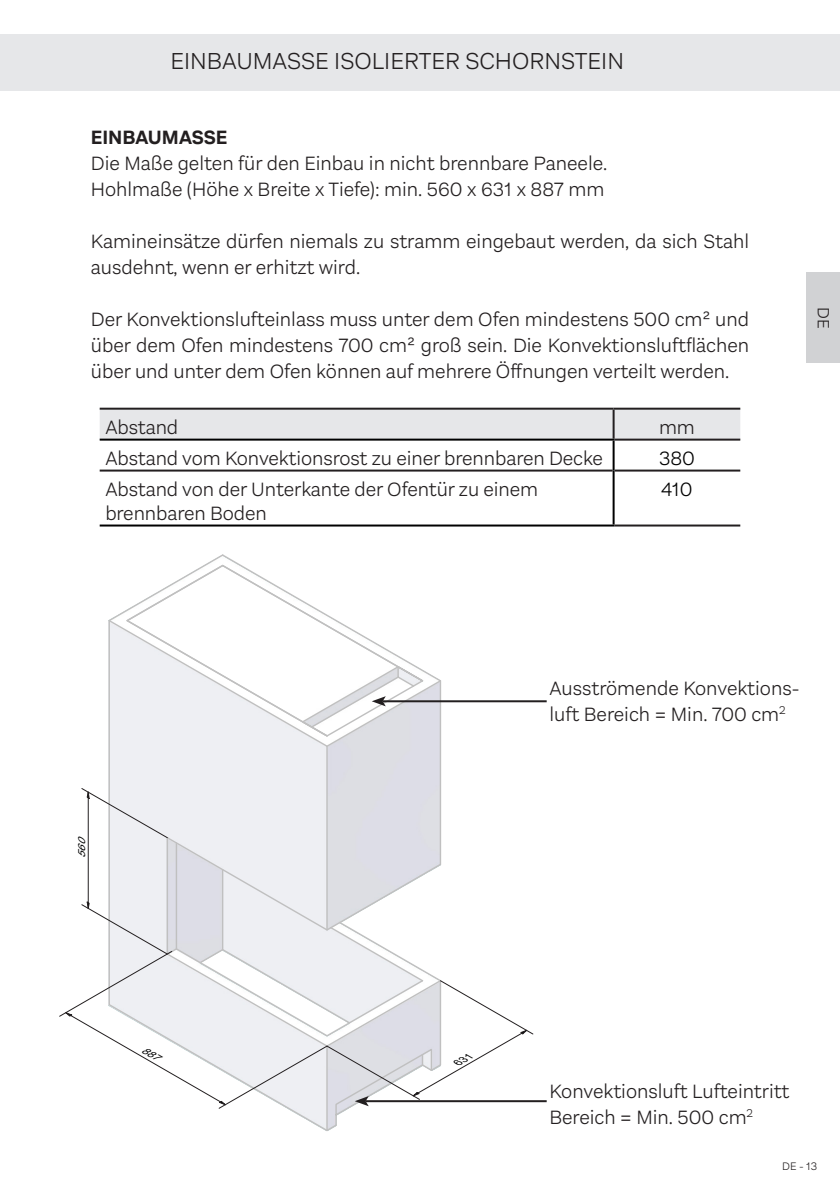
<style>
.page{position:relative;width:840px;height:1191px;background:#fff}
.page>*{position:absolute;margin:0;border:0;box-sizing:border-box;transform-origin:0 0}
.t1{font:300 24px "Aestetico";color:#231f20}
.Body_text_9_9{font:300 20px/26px "Aestetico";color:#231f20}
.t2{font:700 20px "Aestetico";color:#231f20}
.Body_text_9_9-2{font:300 20px "Aestetico";letter-spacing:-.005em;color:#000}
.t3{font:300 17px "Aestetico";color:#231f20}
.t4{font:300 11.4px "Aestetico";color:#231f20}
.t5{font:italic 9.6px "Arial";color:#000;scale:1.15 1}
</style>
<div class="page">
<div style="left:0;top:34px;width:839px;height:57px;background:#e6e7e9"></div>
<svg style="left:108px;top:702px;width:427px;height:401px"></svg>
<hr style="left:382px;top:700px;width:164px;height:2px;background:#231f20">
<svg style="left:108px;top:554px;width:334px;height:194px"></svg>
<hr style="left:365px;top:1100px;width:181px;height:2px;background:#231f20">
<div style="left:805px;top:272px;width:34px;height:91px;background:#d1d2d4"></div>
<div style="left:100px;top:410px;width:639px;height:28px;background:#e6e7e9"></div>
<hr style="left:100px;top:408px;width:513px;height:2px;background:#231f20">
<hr style="left:613px;top:408px;width:126px;height:2px;background:#231f20">
<hr style="left:612px;top:410px;width:2px;height:28px;background:#231f20">
<hr style="left:614px;top:438px;width:125px;height:2px;background:#231f20">
<hr style="left:100px;top:469px;width:512px;height:2px;background:#231f20">
<hr style="left:614px;top:469px;width:125px;height:2px;background:#231f20">
<hr style="left:614px;top:524px;width:125px;height:2px;background:#231f20">
<hr style="left:100px;top:438px;width:514px;height:2px;background:#000">
<hr style="left:612px;top:440px;width:2px;height:30px;background:#000">
<hr style="left:612px;top:470px;width:2px;height:54px;background:#000">
<hr style="left:100px;top:524px;width:514px;height:2px;background:#000">
<svg style="left:59px;top:787px;width:474px;height:344px"></svg>
<p class="t1" style="left:170px;top:47px;width:455px">EINBAUMASSE ISOLIERTER SCHORNSTEIN</p>
<p class="t2" style="left:91px;top:125px;width:138px">EINBAUMASSE</p>
<p class="Body_text_9_9" style="left:91px;top:150px;width:517px">Die Maße gelten für den Einbau in nicht brennbare Paneele.</p>
<p class="Body_text_9_9" style="left:91px;top:176px;width:514px">Hohlmaße (Höhe x Breite x Tiefe): min. 560 x 631 x 887 mm</p>
<p class="Body_text_9_9" style="left:91px;top:228px;width:659px">Kamineinsätze dürfen niemals zu stramm eingebaut werden, da sich Stahl ausdehnt, wenn er erhitzt wird.</p>
<p class="Body_text_9_9" style="left:91px;top:306px;width:659px;text-align:justify">Der Konvektionslufteinlass muss unter dem Ofen mindestens 500 cm² und über dem Ofen mindestens 700 cm² groß sein. Die Konvektionsluftflächen über und unter dem Ofen können auf mehrere Öffnungen verteilt werden.</p>
<p class="Body_text_9_9" style="left:105px;top:414px;width:74px">Abstand</p>
<p class="Body_text_9_9" style="left:658px;top:414px;width:37px">mm</p>
<p class="Body_text_9_9" style="left:105px;top:445px;width:499px">Abstand vom Konvektionsrost zu einer brennbaren Decke</p>
<p class="Body_text_9_9-2" style="left:658px;top:447px;width:37px">380</p>
<p class="Body_text_9_9" style="left:105px;top:477px;width:434px;line-height:24px">Abstand von der Unterkante der Ofentür zu einem brennbaren Boden</p>
<p class="Body_text_9_9-2" style="left:660px;top:478px;width:33px">410</p>
<p class="t3" style="left:832px;top:307px;width:23px;rotate:90deg">DE</p>
<p class="t5" style="left:75px;top:857px;width:24px;rotate:-90deg">560</p>
<p class="Body_text_9_9" style="left:549px;top:675px;width:252px">Ausströmende Konvektions&shy;luft Bereich = Min. 700 cm<sup>2</sup></p>
<p class="Body_text_9_9" style="left:549px;top:1078px;width:241px">Konvektionsluft Lufteintritt<br>Bereich = Min. 500 cm<sup>2</sup></p>
<p class="t4" style="left:781px;top:1159px;width:37px">DE - 13</p>
</div>
